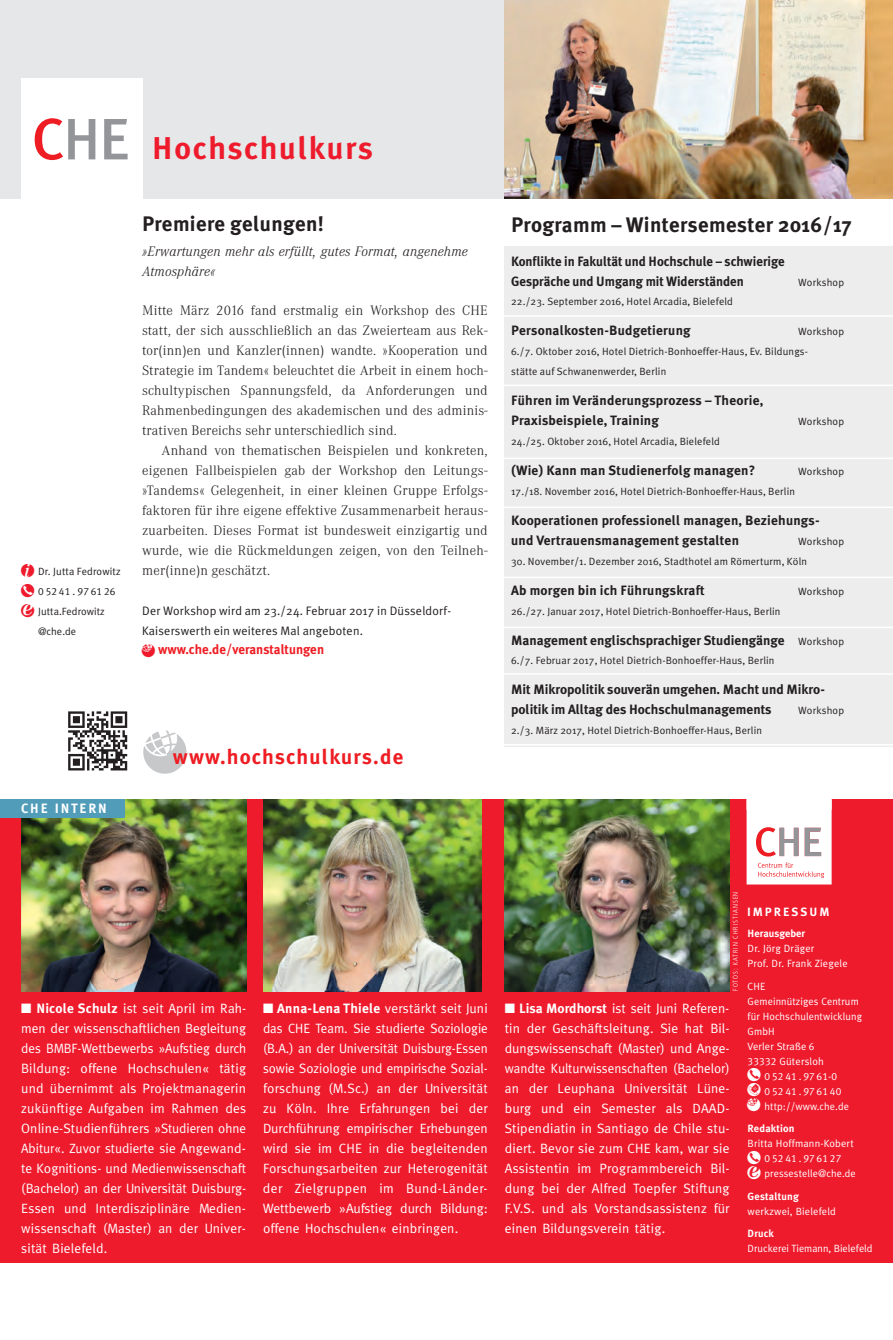
<style>
.page{position:relative;width:893px;height:1340px;background:#fff}
.page>*{position:absolute;margin:0;border:0;box-sizing:border-box;transform-origin:0 0}
.t1{font:700 31.5px "Meta Plus";letter-spacing:.055em;color:#ee1b2d}
.t2{font:700 21px "Meta Plus";letter-spacing:.015em;color:#231f20}
.t3{font:700 21px "Meta Plus";letter-spacing:.055em;color:#ee1d23}
.t4{font:300 14.25px/20px "Corporate A";letter-spacing:.015em;color:#231f20;text-align:justify}
.t5{font:italic 300 14.25px/20px "Corporate A";letter-spacing:.015em;color:#231f20}
.t6{font:13.5px/20px "Meta";letter-spacing:.015em;color:#fff;text-align:justify}
.t7{font:700 13.5px/20px "Meta Plus";letter-spacing:.005em;color:#231f20}
.t8{font:700 13.5px/20px "Meta Plus";letter-spacing:.005em;color:#231f20;scale:.96 1}
.t9{font:700 13.5px "Meta Plus";color:#ee1d23}
.t10{font:700 13.5px "Meta Plus";letter-spacing:.135em;color:#fff}
.t11{font:12.3px/20px "Meta Plus Normal";letter-spacing:.015em;color:#231f20}
.t12{font:12px "Meta Plus Bold Caps";letter-spacing:.16em;color:#fff}
.t13{font:10.5px/20px "Meta Plus Normal";letter-spacing:.015em;color:#231f20}
.t14{font:10.5px/15px "Meta Plus Normal";letter-spacing:.01em;color:#fff}
.t15{font:10.5px/15px "Meta Plus Normal Caps";letter-spacing:.015em;color:#fff}
.t16{font:700 10.5px "Meta Plus";letter-spacing:.015em;color:#fff}
.t17{font:10.5px "Meta Plus Normal Caps";letter-spacing:.015em;color:#231f20}
.t18{font:300 6.75px "Frutiger Condensed BQ";letter-spacing:.175em;color:#fff}
.s1{font-family:"Meta Plus Normal";font-weight:400;font-size:10.5px}
.s2{font-family:"Meta Plus";font-weight:700}
.s3{font-family:"Meta Plus Normal Caps"}
</style>
<div class="page">
<div style="left:0;top:0;width:559px;height:199px;background:#e6e7e9"></div>
<img style="left:505px;top:0;width:388px;height:199px">
<svg style="left:21px;top:79px;width:122px;height:120px;background:#f3eaeb"></svg>
<div style="left:29px;top:164px;width:113px;height:36px;background:#fff"></div>
<div style="left:0;top:799px;width:893px;height:464px;background:#ee1b2d"></div>
<svg style="left:747px;top:799px;width:85px;height:85px;background:#f5e9ea"></svg>
<img style="left:21px;top:799px;width:225px;height:192px">
<img style="left:263px;top:799px;width:218px;height:192px">
<img style="left:505px;top:799px;width:225px;height:192px">
<div style="left:0;top:799px;width:125px;height:19px;background:#509cb9"></div>
<div style="left:505px;top:246px;width:388px;height:500px;background:#ededee"></div>
<hr style="left:495px;top:315px;width:398px;height:2px;background:#fff">
<hr style="left:495px;top:384px;width:398px;height:2px;background:#fff">
<hr style="left:495px;top:457px;width:398px;height:2px;background:#fff">
<hr style="left:495px;top:506px;width:398px;height:2px;background:#fff">
<hr style="left:495px;top:576px;width:398px;height:2px;background:#fff">
<hr style="left:495px;top:626px;width:398px;height:2px;background:#fff">
<hr style="left:495px;top:744px;width:398px;height:1px;background:#fff">
<hr style="left:495px;top:673px;width:398px;height:1px;background:#fff">
<div style="left:66px;top:709px;width:64px;height:63px;background:linear-gradient(to bottom,#fff,#fff)"></div>
<svg style="left:68px;top:711px;width:59px;height:59px"></svg>
<h1 class="t1" style="left:152px;top:130px;width:222px">Hochschulkurs</h1>
<p class="t13" style="left:38px;top:561px;width:84px">Dr. Jutta Fedrowitz</p>
<p class="t17" style="left:38px;top:585px;width:79px">05241.976126</p>
<p class="t13" style="left:38px;top:601px;width:68px">Jutta.Fedrowitz @che.de</p>
<h2 class="t2" style="left:142px;top:211px;width:183px">Premiere gelungen!</h2>
<p class="t5" style="left:142px;top:241px;width:327px">»Erwartungen mehr als erfüllt, gutes Format, angenehme<br>Atmosphäre«</p>
<p class="t4" style="left:142px;top:300px;width:347px">Mitte März 2016 fand erstmalig ein Workshop des CHE statt, der sich ausschließlich an das Zweierteam aus Rek&shy;tor(inn)en und Kanzler(innen) wandte. »Kooperation und Strategie im Tandem« beleuchtet die Arbeit in einem hoch&shy;schultypischen Spannungsfeld, da Anforderungen und Rahmenbedingungen des akademischen und des adminis - trativen Bereichs sehr unterschiedlich sind.</p>
<p class="t4" style="left:142px;top:440px;width:347px;text-indent:19px">Anhand von thematischen Beispielen und konkreten, eigenen Fallbeispielen gab der Workshop den Leitungs-»Tandems« Gelegenheit, in einer kleinen Gruppe Erfolgs&shy;faktoren für ihre eigene effektive Zusammenarbeit heraus&shy;zuarbeiten. Dieses Format ist bundesweit einzigartig und wurde, wie die Rückmeldungen zeigen, von den Teilneh&shy;mer(inne)n geschätzt.</p>
<p class="t11" style="left:142px;top:600px;width:310px">Der Workshop wird am 23./24. Februar 2017 in Düsseldorf-<br>Kaiserswerth ein weiteres Mal angeboten.</p>
<p class="t9" style="left:158px;top:642px;width:167px">www.che.de/veranstaltungen</p>
<p class="t10" style="left:21px;top:800px;width:87px">CHE INTERN</p>
<h2 class="t3" style="left:173px;top:744px;width:232px">www.hochschulkurs.de</h2>
<h2 class="t2" style="left:511px;top:213px;width:342px">Programm – Wintersemester 2016/17</h2>
<p class="t8" style="left:511px;top:251px;width:287px">Konflikte in Fakultät und Hochschule – schwierige<br>Gespräche und Umgang mit Widerständen</p>
<p class="t13" style="left:798px;top:272px;width:47px">Workshop</p>
<p class="t13" style="left:511px;top:292px;width:223px">22./23. September 2016, Hotel Arcadia, Bielefeld</p>
<p class="t7" style="left:511px;top:321px;width:181px">Personalkosten-Budgetierung</p>
<p class="t13" style="left:511px;top:322px;width:334px;text-indent:287px">Workshop<br>6./7. Oktober 2016, Hotel Dietrich-Bonhoeffer-Haus, Ev. Bildungs-<br>stätte auf Schwanenwerder, Berlin</p>
<p class="t7" style="left:511px;top:390px;width:254px">Führen im Veränderungsprozess – Theorie,<br>Praxisbeispiele, Training</p>
<p class="t13" style="left:798px;top:411px;width:47px">Workshop</p>
<p class="t13" style="left:511px;top:431px;width:210px">24./25. Oktober 2016, Hotel Arcadia, Bielefeld</p>
<p class="t7" style="left:511px;top:460px;width:246px">(Wie) Kann man Studienerfolg managen?</p>
<p class="t13" style="left:798px;top:461px;width:47px">Workshop</p>
<p class="t13" style="left:511px;top:481px;width:285px">17./18. November 2016, Hotel Dietrich-Bonhoeffer-Haus, Berlin</p>
<p class="t7" style="left:511px;top:510px;width:310px">Kooperationen professionell managen, Beziehungs&shy;und Vertrauensmanagement gestalten</p>
<p class="t13" style="left:798px;top:531px;width:47px">Workshop</p>
<p class="t13" style="left:511px;top:551px;width:297px">30. November/1. Dezember 2016, Stadthotel am Römerturm, Köln</p>
<p class="t7" style="left:511px;top:580px;width:195px">Ab morgen bin ich Führungskraft</p>
<p class="t13" style="left:798px;top:581px;width:47px">Workshop</p>
<p class="t13" style="left:511px;top:601px;width:271px">26./27. Januar 2017, Hotel Dietrich-Bonhoeffer-Haus, Berlin</p>
<p class="t7" style="left:511px;top:630px;width:334px">Management englischsprachiger Studiengänge <span class="s1">Workshop</span></p>
<p class="t13" style="left:511px;top:651px;width:265px">6./7. Februar 2017, Hotel Dietrich-Bonhoeffer-Haus, Berlin</p>
<p class="t7" style="left:511px;top:679px;width:315px">Mit Mikropolitik souverän umgehen. Macht und Mikro - politik im Alltag des Hochschulmanagements</p>
<p class="t13" style="left:798px;top:700px;width:47px">Workshop</p>
<p class="t13" style="left:511px;top:720px;width:252px">2./3. März 2017, Hotel Dietrich-Bonhoeffer-Haus, Berlin</p>
<p class="t18" style="left:732px;top:991px;width:101px;rotate:-90deg">FOTOS: KATRIN CHRISTIANSEN</p>
<p class="t6" style="left:21px;top:998px;width:226px">■ <span class="s2">Nicole Schulz</span> ist seit April im Rah - men der wissenschaftlichen Be glei tung des BMBF-Wettbewerbs »Auf stieg durch Bildung: offene Hochschulen« tätig und übernimmt als Projekt managerin zukünftige Aufgaben im Rahmen des Online-Studienführers »Studieren ohne Abitur«. Zuvor studierte sie Ange wand - te Kognitions- und Medienwissen schaft (Bachelor) an der Universität Duisburg-Essen und Inter disziplinäre Medien - wissen schaft (Mas ter) an der Univer - sität Bielefeld.</p>
<p class="t6" style="left:263px;top:998px;width:226px">■ <span class="s2">Anna-Lena Thiele</span> verstärkt seit Juni das CHE Team. Sie studierte Sozio lo gie (B.A.) an der Universität Duisburg-Essen sowie Soziologie und empirische Sozial - forschung (M.Sc.) an der Uni versität zu Köln. Ihre Erfahrungen bei der Durchführung empirischer Erhe bun gen wird sie im CHE in die begleitenden Forschungsarbeiten zur Hete ro genität der Zielgruppen im Bund-Länder-Wettbewerb »Aufstieg durch Bildung: offene Hochschulen« einbringen.</p>
<p class="t6" style="left:505px;top:998px;width:226px">■ <span class="s2">Lisa Mordhorst</span> ist seit Juni Referen - tin der Geschäftsleitung. Sie hat Bil - dungswissenschaft (Master) und Ange - wandte Kulturwissen schaf ten (Bachelor) an der Leuphana Uni versität Lüne - burg und ein Semester als DAAD-Stipendiatin in Santiago de Chile stu&shy;diert. Bevor sie zum CHE kam, war sie Assistentin im Pro gramm bereich Bil - dung bei der Alfred Toepfer Stiftung F.V.S. und als Vor standsassistenz für einen Bildungs verein tätig.</p>
<p class="t12" style="left:747px;top:904px;width:84px">IMPRESSUM</p>
<p class="t16" style="left:748px;top:927px;width:59px">Herausgeber</p>
<p class="t14" style="left:748px;top:941px;width:102px">Dr. Jörg Dräger<br>Prof. Dr. Frank Ziegele</p>
<p class="t14" style="left:748px;top:978px;width:116px">CHE<br>Gemeinnütziges Centrum für Hochschulentwicklung<br>GmbH<br>Verler Straße <span class="s3">6<br>33332</span> Gütersloh</p>
<p class="t15" style="left:765px;top:1068px;width:78px">0 52 41 . 97 61-0<br>05241.976140</p>
<p class="t14" style="left:765px;top:1098px;width:86px">http://www.che.de</p>
<p class="t16" style="left:748px;top:1122px;width:48px">Redaktion</p>
<p class="t14" style="left:748px;top:1136px;width:108px">Britta Hoffmann-Kobert</p>
<p class="t15" style="left:765px;top:1151px;width:78px">05241.976127</p>
<p class="t14" style="left:764px;top:1166px;width:93px">pressestelle@che.de</p>
<p class="t16" style="left:748px;top:1189px;width:53px">Gestaltung</p>
<p class="t14" style="left:748px;top:1203px;width:90px">werkzwei, Bielefeld</p>
<p class="t16" style="left:748px;top:1227px;width:28px">Druck</p>
<p class="t14" style="left:748px;top:1241px;width:127px">Druckerei Tiemann, Bielefeld</p>
</div>
